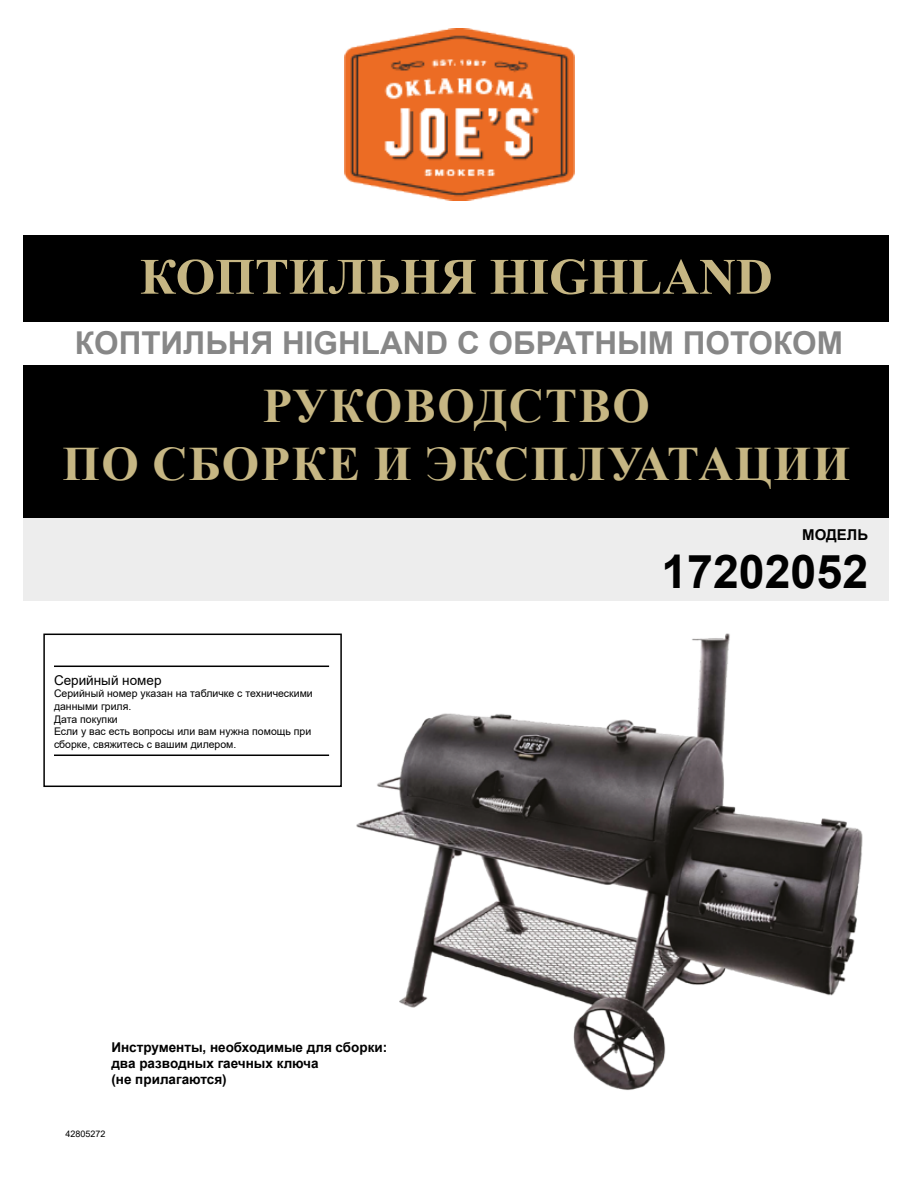
<style>
.page{position:relative;width:918px;height:1188px;background:#fff}
.page>*{position:absolute;margin:0;border:0;box-sizing:border-box;transform-origin:0 0}
.t1{font:700 51px "Times New Roman";color:#c6b683}
.t2{font:700 48px/57.6px "Times New Roman";letter-spacing:.035em;color:#c6b683;text-align:center}
.t3{font:700 46.5px "Arial";color:#000}
.t4{font:700 31.5px "Arial";color:#878787}
.t5{font:700 15px "Arial";color:#000}
.t6{font:700 13.5px/16.2px "Arial";color:#000}
.t7{font:13.5px "Arial";color:#000}
.t8{font:10.5px/12.6px "Arial";color:#000}
.t9{font:9px "Arial";color:#000}
</style>
<div class="page">
<img style="left:356px;top:633px;width:507px;height:457px">
<img style="left:344px;top:28px;width:230px;height:172px">
<div style="left:23px;top:235px;width:866px;height:87px;background:#000"></div>
<div style="left:23px;top:366px;width:866px;height:153px;background:#000"></div>
<div style="left:23px;top:519px;width:866px;height:82px;background:#ededed"></div>
<hr style="left:54px;top:666px;width:275px;height:1px;background:#000">
<hr style="left:54px;top:755px;width:275px;height:1px;background:#000">
<div style="left:43px;top:634px;width:299px;height:153px;border:2px solid #000"></div>
<h1 class="t1" style="left:140px;top:240px;width:635px">КОПТИЛЬНЯ HIGHLAND</h1>
<h3 class="t4" style="left:75px;top:321px;width:770px">КОПТИЛЬНЯ HIGHLAND С ОБРАТНЫМ ПОТОКОМ</h3>
<h2 class="t2" style="left:62px;top:376px;width:789px">РУКОВОДСТВО<br>ПО СБОРКЕ И ЭКСПЛУАТАЦИИ</h2>
<p class="t7" style="left:54px;top:671px;width:109px">Серийный номер</p>
<p class="t8" style="left:54px;top:687px;width:260px">Серийный номер указан на табличке с техническими данными гриля.<br>Дата покупки<br>Если у вас есть вопросы или вам нужна помощь при сборке, свяжитесь с вашим дилером.</p>
<p class="t6" style="left:111px;top:1039px;width:277px">Инструменты, необходимые для сборки: два разводных гаечных ключа<br>(не прилагаются)</p>
<p class="t9" style="left:65px;top:1128px;width:42px">42805272</p>
<h3 class="t5" style="left:802px;top:524px;width:67px">МОДЕЛЬ</h3>
<h3 class="t3" style="left:661px;top:539px;width:208px">17202052</h3>
</div>
